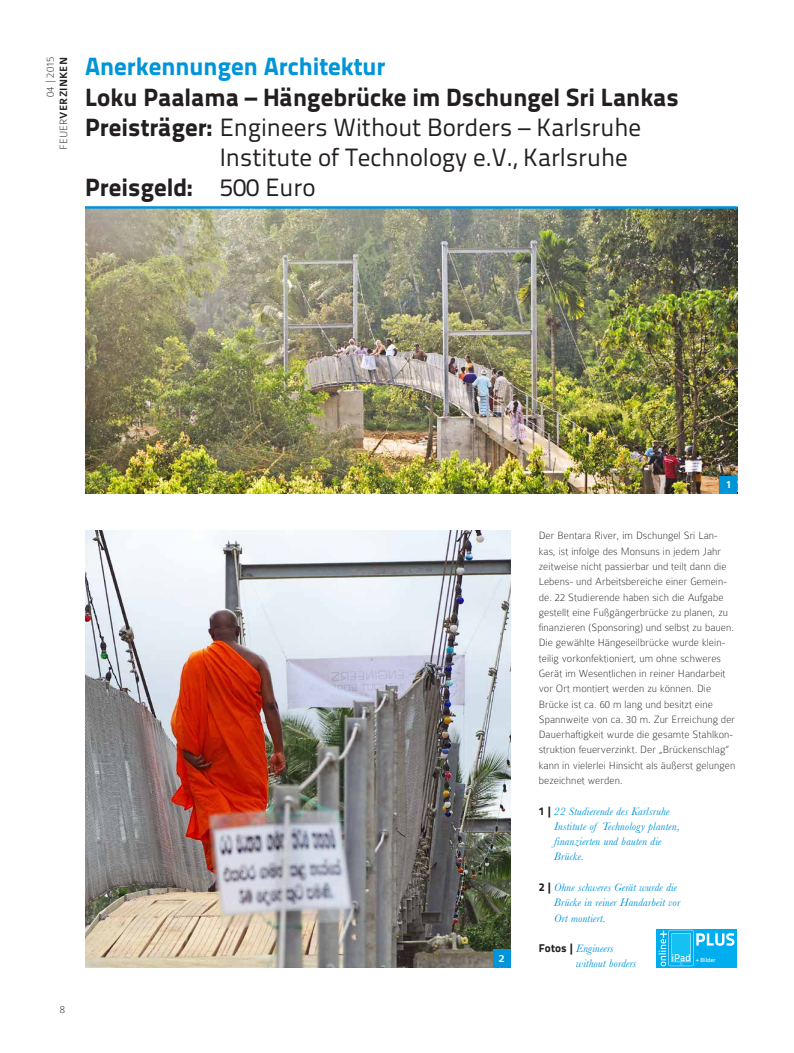
<style>
.page{position:relative;width:794px;height:1053px;background:#fff}
.page>*{position:absolute;margin:0;border:0;box-sizing:border-box;transform-origin:0 0}
.t1{font:25px "Titillium Text 22 L";color:#231f20}
.t2{font:800 25px "Titillium Text 22 L";color:#231f20}
.t3{font:800 25px "Titillium Text 22 L";color:#0095d9}
.t4{font:100 11.25px/15.2px "Colaborate";letter-spacing:.005em;color:#231f20;text-align:right}
.t5{font:italic 11.25px/15.2px "Baskerville";letter-spacing:.01em;color:#0095d9}
.t6{font:500 11.25px "Colaborate";color:#fff}
.t7{font:500 5.88px "Titillium Text 22 L";letter-spacing:.01em;color:#fff}
.s1{font-weight:500}
.s2{font-weight:800}
.s3{font-weight:400}
.s4{font-family:"Titillium Text 22 L";font-weight:800;font-style:normal;color:#231f20}
</style>
<div class="page">
<img style="left:85px;top:209px;width:652px;height:284px">
<img style="left:85px;top:530px;width:425px;height:437px">
<hr style="left:85px;top:206px;width:652px;height:3px;background:#0095d9">
<div style="left:719px;top:476px;width:18px;height:17px;background:#0095d9"></div>
<div style="left:493px;top:949px;width:17px;height:18px;background:#0095d9"></div>
<div style="left:656px;top:928px;width:81px;height:39px;background:#00aeef"></div>
<svg style="left:658px;top:929px;width:76px;height:37px"></svg>
<p class="t4" style="left:43px;top:150px;width:95px;line-height:13.5px;rotate:-90deg">04 | 2015<br>FEUER<span class="s1">VERZINKEN</span></p>
<h1 class="t3" style="left:85px;top:47px;width:302px">Anerkennungen Architektur</h1>
<h1 class="t2" style="left:85px;top:77px;width:595px">Loku Paalama – Hängebrücke im Dschungel Sri Lankas</h1>
<h1 class="t1" style="left:85px;top:108px;width:558px"><span class="s2">Preisträger:</span> Engineers Without Borders – Karlsruhe</h1>
<h1 class="t1" style="left:220px;top:138px;width:410px">Institute of Technology e.V., Karlsruhe</h1>
<h1 class="t2" style="left:85px;top:167px;width:232px">Preisgeld: <span class="s3">500 Euro</span></h1>
<p class="t6" style="left:725px;top:479px;width:8px">1</p>
<p class="t4" style="left:60px;top:1001px;width:7px">8</p>
<p class="t6" style="left:498px;top:952px;width:8px">2</p>
<p class="t4" style="left:539px;top:528px;width:198px;text-align:left">Der Bentara River, im Dschungel Sri Lan&shy;kas, ist infolge des Monsuns in jedem Jahr zeitweise nicht passierbar und teilt dann die Lebens- und Arbeitsbereiche einer Gemein&shy;de. 22 Studierende haben sich die Aufgabe gestellt eine Fußgängerbrücke zu planen, zu finanzieren (Sponsoring) und selbst zu bauen.<br>Die gewählte Hängeseilbrücke wurde klein&shy;teilig vorkonfektioniert, um ohne schweres Gerät im Wesentlichen in reiner Handarbeit vor Ort montiert werden zu können. Die Brücke ist ca. 60 m lang und besitzt eine Spannweite von ca. 30 m. Zur Erreichung der Dauerhaftigkeit wurde die gesamte Stahlkon&shy;struktion feuerverzinkt. Der „Brückenschlag“ kann in vielerlei Hinsicht als äußerst gelungen bezeichnet werden.</p>
<p class="t5" style="left:554px;top:803px;width:127px;text-indent:-15px"><span class="s4">1 |</span> 22 Studierende des Karlsruhe<br>Institute of Technology planten, finanzierten und bauten die<br>Brücke.</p>
<p class="t5" style="left:554px;top:879px;width:127px;text-indent:-15px"><span class="s4">2 |</span> Ohne schweres Gerät wurde die<br>Brücke in reiner Handarbeit vor<br>Ort montiert.</p>
<p class="t5" style="left:576px;top:940px;width:61px;text-indent:-37px"><span class="s4">Fotos |</span> Engineers without borders</p>
<p class="t7" style="left:696px;top:955px;width:21px">+ Bilder</p>
</div>
